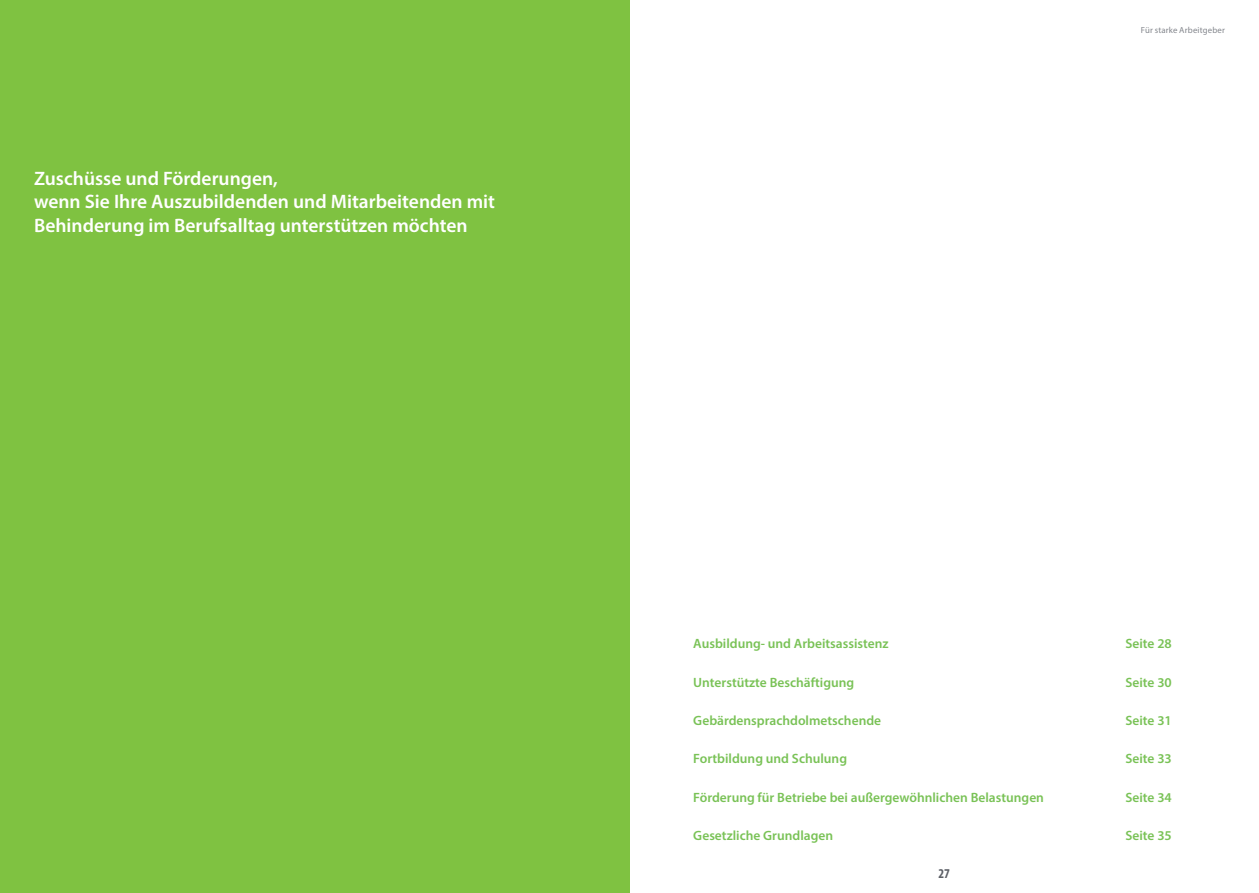
<style>
.page{position:relative;width:1259px;height:893px;background:#fff}
.page>*{position:absolute;margin:0;border:0;box-sizing:border-box;transform-origin:0 0}
.t1{font:600 19.5px/23.4px "Myriad Pro";color:#fff}
.t2{font:600 13.5px "Myriad Pro";color:#79c256}
.t3{font:700 condensed 13.5px "Myriad Pro";color:#5d6067}
.t4{font:8.7px "Myriad Pro";letter-spacing:.02em;color:#83868c}
</style>
<div class="page">
<div style="left:0;top:0;width:629px;height:893px;background:#7fc241"></div>
<h1 class="t1" style="left:34px;top:166px;width:462px">Zuschüsse und Förderungen,<br>wenn Sie Ihre Auszubildenden und Mitarbeitenden mit<br>Behinderung im Berufsalltag unterstützen möchten</h1>
<p class="t4" style="left:1140px;top:25px;width:86px">Für starke Arbeitgeber</p>
<p class="t2" style="left:693px;top:635px;width:197px">Ausbildung- und Arbeitsassistenz</p>
<p class="t2" style="left:1125px;top:635px;width:48px">Seite 28</p>
<p class="t2" style="left:693px;top:674px;width:162px">Unterstützte Beschäftigung</p>
<p class="t2" style="left:1125px;top:674px;width:48px">Seite 30</p>
<p class="t2" style="left:693px;top:712px;width:189px">Gebärdensprachdolmetschende</p>
<p class="t2" style="left:1125px;top:712px;width:48px">Seite 31</p>
<p class="t2" style="left:693px;top:750px;width:155px">Fortbildung und Schulung</p>
<p class="t2" style="left:1125px;top:750px;width:48px">Seite 33</p>
<p class="t2" style="left:693px;top:788px;width:352px">Förderung für Betriebe bei außergewöhnlichen Belastungen</p>
<p class="t2" style="left:1125px;top:788px;width:48px">Seite 34</p>
<p class="t2" style="left:693px;top:827px;width:141px">Gesetzliche Grundlagen</p>
<p class="t2" style="left:1125px;top:827px;width:48px">Seite 35</p>
<p class="t3" style="left:938px;top:865px;width:13px">27</p>
</div>
